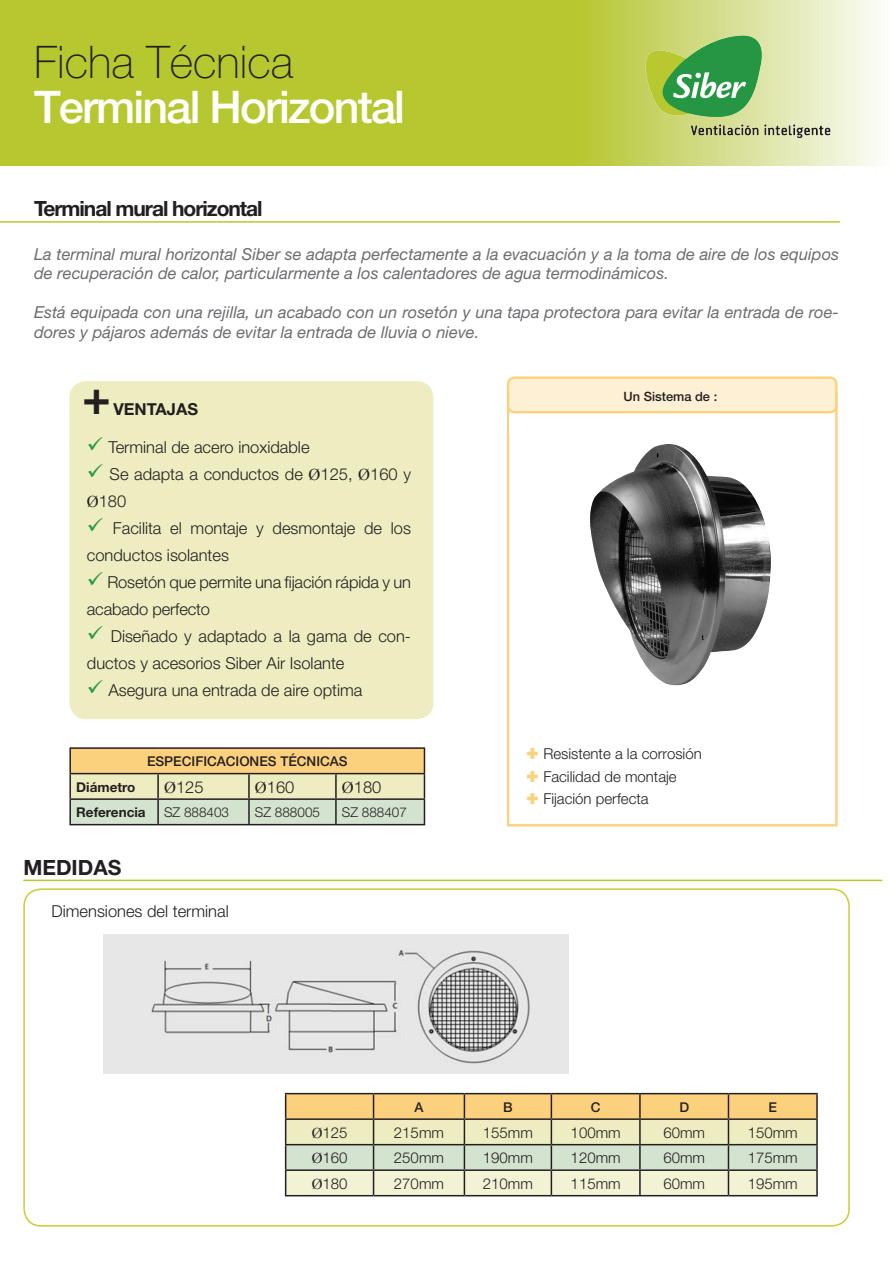
<style>
.page{position:relative;width:893px;height:1263px;background:#fff}
.page>*{position:absolute;margin:0;border:0;box-sizing:border-box;transform-origin:0 0}
.t1{font:700 48px "Helvetica Neue";color:#231f20}
.t2{font:500 45px "Helvetica Neue";letter-spacing:-.04em;color:#fff}
.t3{font:100 45px "Helvetica Neue";color:#231f20}
.t4{font:700 21px "Helvetica Neue";letter-spacing:-.05em;color:#231f20}
.t5{font:700 21px "Helvetica Neue";color:#231f20}
.t6{font:italic 16.5px/19.5px "Helvetica Neue";color:#6c6d70}
.t7{font:300 16.5px/27px "Helvetica Neue";color:#231f20}
.t8{font:700 16.5px "Helvetica Neue";color:#231f20}
.t9{font:300 15px "Helvetica Neue";color:#231f20}
.t10{font:500 13.5px "Helvetica Neue";color:#231f20}
.t11{font:300 13.5px "Helvetica Neue";color:#231f20}
.t12{font:700 13.5px "Helvetica Neue";color:#231f20}
.t13{font:500 12.9px "Helvetica Neue";color:#231f20}
.s1{color:#2c9846}
.s2{font-family:"Times New Roman";font-weight:400}
</style>
<div class="page">
<svg style="left:507px;top:391px;width:331px;height:436px"></svg>
<div style="left:508px;top:378px;width:328px;height:34px;background:#fdf0d4;border-radius:7px"></div>
<div style="left:507px;top:376px;width:330px;height:37px;border:2px solid #fcd17e;border-radius:7px"></div>
<svg style="left:1px;top:1px;width:878px;height:164px;background:#bdcc44"></svg>
<img style="left:627px;top:28px;width:213px;height:110px">
<hr style="left:0;top:221px;width:840px;height:2px;background:#b7c72f">
<hr style="left:69px;top:747px;width:89px;height:2px;background:#231f20">
<hr style="left:69px;top:749px;width:2px;height:24px;background:#231f20">
<hr style="left:158px;top:747px;width:91px;height:2px;background:#231f20">
<hr style="left:249px;top:747px;width:87px;height:2px;background:#231f20">
<hr style="left:336px;top:747px;width:89px;height:2px;background:#231f20">
<hr style="left:69px;top:773px;width:89px;height:1px;background:#231f20">
<hr style="left:69px;top:774px;width:2px;height:24px;background:#231f20">
<hr style="left:69px;top:798px;width:89px;height:2px;background:#231f20">
<hr style="left:69px;top:800px;width:2px;height:24px;background:#231f20">
<svg style="left:70px;top:749px;width:355px;height:75px;background:#ded5a7"></svg>
<hr style="left:69px;top:824px;width:89px;height:1px;background:#231f20">
<hr style="left:158px;top:824px;width:91px;height:1px;background:#231f20">
<hr style="left:249px;top:824px;width:87px;height:1px;background:#231f20">
<hr style="left:336px;top:824px;width:89px;height:1px;background:#231f20">
<div style="left:69px;top:381px;width:364px;height:338px;background:#ededc1;border-radius:17px"></div>
<svg style="left:510px;top:415px;width:321px;height:18px"></svg>
<img style="left:588px;top:444px;width:184px;height:247px">
<hr style="left:23px;top:880px;width:859px;height:1px;background:#b7c72f">
<div style="left:23px;top:888px;width:827px;height:338px;border:2px solid #cbcc32;border-radius:17px"></div>
<img style="left:103px;top:934px;width:466px;height:140px">
<hr style="left:285px;top:1093px;width:89px;height:1px;background:#231f20">
<hr style="left:374px;top:1093px;width:90px;height:1px;background:#231f20">
<hr style="left:464px;top:1093px;width:87px;height:1px;background:#231f20">
<hr style="left:551px;top:1093px;width:89px;height:1px;background:#231f20">
<hr style="left:640px;top:1093px;width:88px;height:1px;background:#231f20">
<hr style="left:728px;top:1093px;width:90px;height:1px;background:#231f20">
<hr style="left:816px;top:1094px;width:2px;height:24px;background:#231f20">
<hr style="left:728px;top:1118px;width:90px;height:2px;background:#231f20">
<hr style="left:816px;top:1120px;width:2px;height:24px;background:#231f20">
<hr style="left:728px;top:1144px;width:90px;height:1px;background:#231f20">
<hr style="left:816px;top:1145px;width:2px;height:24px;background:#231f20">
<hr style="left:728px;top:1169px;width:90px;height:2px;background:#231f20">
<svg style="left:285px;top:1094px;width:532px;height:101px;background:#ded7ae"></svg>
<hr style="left:816px;top:1171px;width:2px;height:24px;background:#231f20">
<hr style="left:285px;top:1195px;width:89px;height:1px;background:#231f20">
<hr style="left:374px;top:1195px;width:90px;height:1px;background:#231f20">
<hr style="left:464px;top:1195px;width:87px;height:1px;background:#231f20">
<hr style="left:551px;top:1195px;width:89px;height:1px;background:#231f20">
<hr style="left:640px;top:1195px;width:88px;height:1px;background:#231f20">
<hr style="left:728px;top:1195px;width:90px;height:1px;background:#231f20">
<svg style="left:527px;top:748px;width:11px;height:11px"></svg>
<svg style="left:527px;top:770px;width:11px;height:11px"></svg>
<svg style="left:527px;top:793px;width:11px;height:11px"></svg>
<p class="t3" style="left:34px;top:36px;width:261px">Ficha Técnica</p>
<p class="t2" style="left:34px;top:80px;width:373px">Terminal Horizontal</p>
<p class="t4" style="left:34px;top:196px;width:230px">Terminal mural horizontal</p>
<p class="t6" style="left:34px;top:244px;width:807px">La terminal mural horizontal Siber se adapta perfectamente a la evacuación y a la toma de aire de los equipos de recuperación de calor, particularmente a los calentadores de agua termodinámicos.</p>
<p class="t6" style="left:34px;top:302px;width:806px">Está equipada con una rejilla, un acabado con un rosetón y una tapa protectora para evitar la entrada de roe&shy;dores y pájaros además de evitar la entrada de lluvia o nieve.</p>
<p class="t1" style="left:82px;top:367px;width:30px">+</p>
<p class="t8" style="left:113px;top:399px;width:86px">VENTAJAS</p>
<p class="t7" style="left:87px;top:433px;width:224px"><span class="s1">✓</span> Terminal de acero inoxidable</p>
<p class="t7" style="left:87px;top:460px;width:326px"><span class="s1">✓</span> Se adapta a conductos de <span class="s2">Ø</span>125, <span class="s2">Ø</span>160 y<br><span class="s2">Ø</span>180</p>
<p class="t7" style="left:87px;top:514px;width:326px"><span class="s1">✓</span> Facilita el montaje y desmontaje de los conductos isolantes</p>
<p class="t7" style="left:87px;top:568px;width:326px"><span class="s1">✓</span> Rosetón que permite una fijación rápida y un acabado perfecto</p>
<p class="t7" style="left:87px;top:622px;width:326px"><span class="s1">✓</span> Diseñado y adaptado a la gama de con&shy;ductos y acesorios Siber Air Isolante</p>
<p class="t7" style="left:87px;top:676px;width:277px"><span class="s1">✓</span> Asegura una entrada de aire optima</p>
<p class="t10" style="left:147px;top:753px;width:202px">ESPECIFICACIONES TÉCNICAS</p>
<p class="t12" style="left:76px;top:778px;width:61px">Diámetro</p>
<p class="t7" style="left:164px;top:773px;width:41px"><span class="s2">Ø</span>125</p>
<p class="t7" style="left:255px;top:773px;width:41px"><span class="s2">Ø</span>160</p>
<p class="t7" style="left:342px;top:773px;width:41px"><span class="s2">Ø</span>180</p>
<p class="t12" style="left:76px;top:804px;width:71px">Referencia</p>
<p class="t11" style="left:164px;top:804px;width:67px">SZ 888403</p>
<p class="t11" style="left:255px;top:804px;width:67px">SZ 888005</p>
<p class="t11" style="left:342px;top:804px;width:67px">SZ 888407</p>
<p class="t5" style="left:23px;top:854px;width:99px">MEDIDAS</p>
<p class="t7" style="left:51px;top:897px;width:179px">Dimensiones del terminal</p>
<p class="t13" style="left:624px;top:389px;width:95px">Un Sistema de :</p>
<p class="t9" style="left:543px;top:745px;width:160px">Resistente a la corrosión</p>
<p class="t9" style="left:543px;top:767px;width:135px">Facilidad de montaje</p>
<p class="t9" style="left:543px;top:789px;width:107px">Fijación perfecta</p>
<p class="t10" style="left:414px;top:1099px;width:11px">A</p>
<p class="t10" style="left:503px;top:1099px;width:11px">B</p>
<p class="t10" style="left:591px;top:1099px;width:11px">C</p>
<p class="t10" style="left:679px;top:1099px;width:11px">D</p>
<p class="t10" style="left:768px;top:1099px;width:10px">E</p>
<p class="t9" style="left:312px;top:1123px;width:37px"><span class="s2">Ø</span>125</p>
<p class="t9" style="left:394px;top:1123px;width:52px">215mm</p>
<p class="t9" style="left:483px;top:1123px;width:52px">155mm</p>
<p class="t9" style="left:571px;top:1123px;width:52px">100mm</p>
<p class="t9" style="left:663px;top:1123px;width:43px">60mm</p>
<p class="t9" style="left:748px;top:1123px;width:52px">150mm</p>
<p class="t9" style="left:312px;top:1149px;width:37px"><span class="s2">Ø</span>160</p>
<p class="t9" style="left:394px;top:1149px;width:52px">250mm</p>
<p class="t9" style="left:483px;top:1149px;width:52px">190mm</p>
<p class="t9" style="left:571px;top:1149px;width:52px">120mm</p>
<p class="t9" style="left:663px;top:1149px;width:43px">60mm</p>
<p class="t9" style="left:748px;top:1149px;width:52px">175mm</p>
<p class="t9" style="left:312px;top:1174px;width:37px"><span class="s2">Ø</span>180</p>
<p class="t9" style="left:394px;top:1174px;width:52px">270mm</p>
<p class="t9" style="left:483px;top:1174px;width:52px">210mm</p>
<p class="t9" style="left:571px;top:1174px;width:52px">115mm</p>
<p class="t9" style="left:663px;top:1174px;width:43px">60mm</p>
<p class="t9" style="left:748px;top:1174px;width:52px">195mm</p>
</div>
